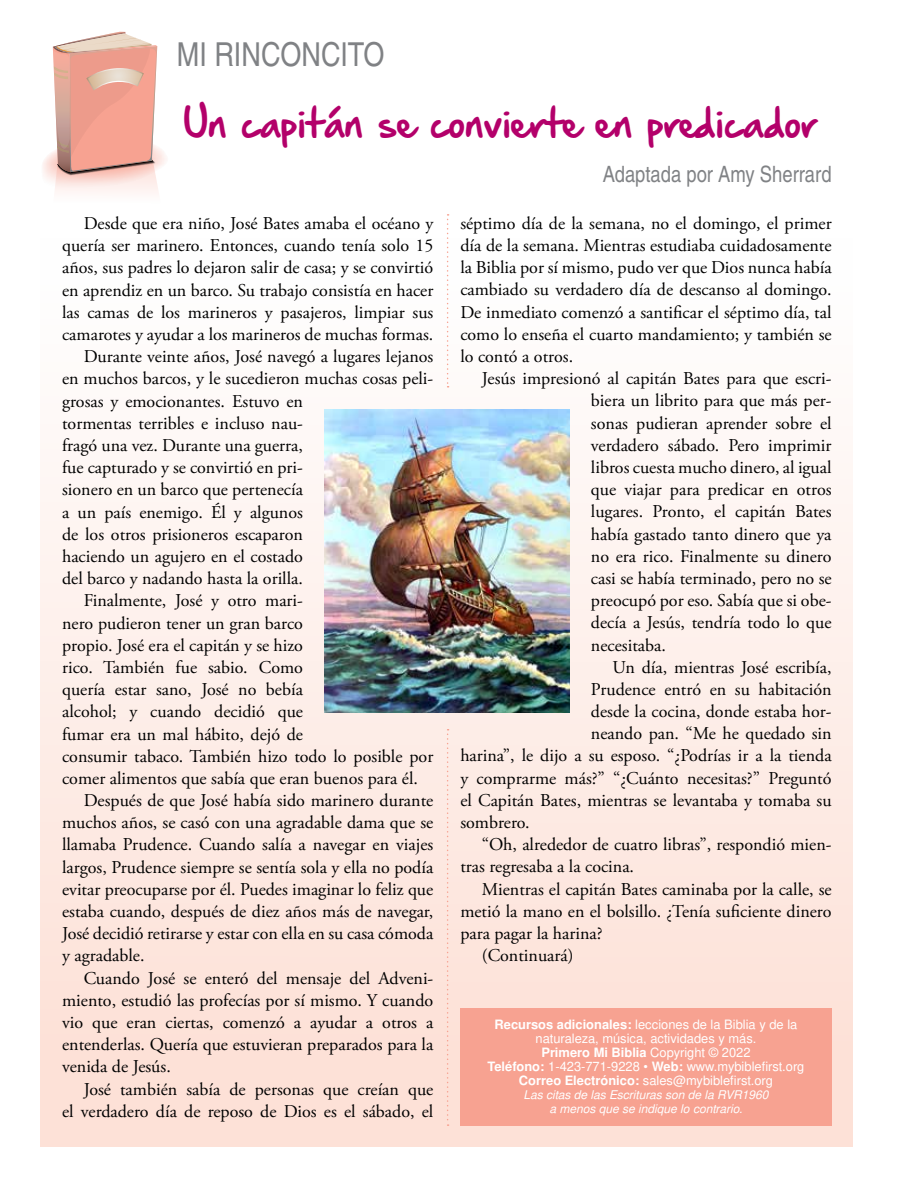
<style>
.page{position:relative;width:918px;height:1188px;background:#fff}
.page>*{position:absolute;margin:0;border:0;box-sizing:border-box;transform-origin:0 0}
.t1{font:49.5px "Hand Of Sean Pro";color:#b3006a}
.t2{font:33px "Nimbus Sans Narrow";color:#808285}
.t3{font:22.5px "Nimbus Sans Narrow";color:#808285}
.t4{font:18px/22.2px "Adobe Garamond Pro";color:#000;text-align:justify}
.t5{font:12.9px/14px "Nimbus Sans";color:#fff;text-align:center}
.t6{font:italic 12px/14px "Nimbus Sans";color:#fff;text-align:center}
.s1{font-weight:700}
</style>
<div class="page">
<div style="left:40px;top:238px;width:813px;height:910px;background:linear-gradient(to bottom,#feffff,#fdded3)"></div>
<div style="left:460px;top:1009px;width:372px;height:117px;background:#f7a291"></div>
<svg style="left:43px;top:32px;width:123px;height:161px"></svg>
<svg style="left:447px;top:729px;width:2px;height:397px"></svg>
<svg style="left:447px;top:214px;width:2px;height:174px"></svg>
<img style="left:325px;top:409px;width:244px;height:304px">
<h2 class="t2" style="left:177px;top:31px;width:209px">MI RINCONCITO</h2>
<h1 class="t1" style="left:184px;top:90px;width:635px">Un capitán se convierte en predicador</h1>
<p class="t4" style="left:84px;top:213px;width:351px">Desde que era niño, José Bates amaba el océano y</p>
<p class="t4" style="left:62px;top:235px;width:373px">quería ser marinero. Entonces, cuando tenía solo 15</p>
<p class="t4" style="left:62px;top:257px;width:373px">años, sus padres lo dejaron salir de casa; y se convirtió</p>
<p class="t4" style="left:62px;top:279px;width:373px">en aprendiz en un barco. Su trabajo consistía en hacer</p>
<p class="t4" style="left:62px;top:302px;width:373px">las camas de los marineros y pasajeros, limpiar sus</p>
<p class="t4" style="left:62px;top:324px;width:373px">camarotes y ayudar a los marineros de muchas formas.</p>
<p class="t4" style="left:84px;top:346px;width:351px">Durante veinte años, José navegó a lugares lejanos</p>
<p class="t4" style="left:62px;top:368px;width:373px">en muchos barcos, y le sucedieron muchas cosas peli-</p>
<p class="t4" style="left:62px;top:390px;width:242px">grosas y emocionantes. Estuvo en</p>
<p class="t4" style="left:62px;top:413px;width:242px">tormentas terribles e incluso nau-</p>
<p class="t4" style="left:62px;top:435px;width:242px">fragó una vez. Durante una guerra,</p>
<p class="t4" style="left:62px;top:457px;width:242px">fue capturado y se convirtió en pri-</p>
<p class="t4" style="left:62px;top:479px;width:242px">sionero en un barco que pertenecía</p>
<p class="t4" style="left:62px;top:501px;width:242px">a un país enemigo. Él y algunos</p>
<p class="t4" style="left:62px;top:524px;width:242px">de los otros prisioneros escaparon</p>
<p class="t4" style="left:62px;top:546px;width:242px">haciendo un agujero en el costado</p>
<p class="t4" style="left:62px;top:568px;width:242px">del barco y nadando hasta la orilla.</p>
<p class="t4" style="left:84px;top:590px;width:221px">Finalmente, José y otro mari-</p>
<p class="t4" style="left:62px;top:612px;width:242px">nero pudieron tener un gran barco</p>
<p class="t4" style="left:62px;top:635px;width:242px">propio. José era el capitán y se hizo</p>
<p class="t4" style="left:62px;top:657px;width:242px">rico. También fue sabio. Como</p>
<p class="t4" style="left:62px;top:679px;width:242px">quería estar sano, José no bebía</p>
<p class="t4" style="left:62px;top:701px;width:242px">alcohol; y cuando decidió que</p>
<p class="t4" style="left:62px;top:723px;width:242px">fumar era un mal hábito, dejó de</p>
<p class="t4" style="left:62px;top:746px;width:373px">consumir tabaco. También hizo todo lo posible por</p>
<p class="t4" style="left:62px;top:768px;width:357px">comer alimentos que sabía que eran buenos para él.</p>
<p class="t4" style="left:84px;top:790px;width:351px">Después de que José había sido marinero durante</p>
<p class="t4" style="left:62px;top:812px;width:373px">muchos años, se casó con una agradable dama que se</p>
<p class="t4" style="left:62px;top:834px;width:373px">llamaba Prudence. Cuando salía a navegar en viajes</p>
<p class="t4" style="left:62px;top:857px;width:373px">largos, Prudence siempre se sentía sola y ella no podía</p>
<p class="t4" style="left:62px;top:879px;width:373px">evitar preocuparse por él. Puedes imaginar lo feliz que</p>
<p class="t4" style="left:62px;top:901px;width:373px">estaba cuando, después de diez años más de navegar,</p>
<p class="t4" style="left:62px;top:923px;width:373px">José decidió retirarse y estar con ella en su casa cómoda</p>
<p class="t4" style="left:62px;top:945px;width:84px">y agradable.</p>
<p class="t4" style="left:84px;top:967px;width:351px">Cuando José se enteró del mensaje del Adveni-</p>
<p class="t4" style="left:62px;top:990px;width:373px">miento, estudió las profecías por sí mismo. Y cuando</p>
<p class="t4" style="left:62px;top:1012px;width:373px">vio que eran ciertas, comenzó a ayudar a otros a</p>
<p class="t4" style="left:62px;top:1034px;width:373px">entenderlas. Quería que estuvieran preparados para la</p>
<p class="t4" style="left:62px;top:1056px;width:110px">venida de Jesús.</p>
<p class="t4" style="left:84px;top:1078px;width:351px">José también sabía de personas que creían que</p>
<p class="t4" style="left:62px;top:1101px;width:373px">el verdadero día de reposo de Dios es el sábado, el</p>
<p class="t3" style="left:603px;top:158px;width:230px">Adaptada por Amy Sherrard</p>
<p class="t4" style="left:460px;top:213px;width:373px">séptimo día de la semana, no el domingo, el primer día de la semana. Mientras estudiaba cuidadosamente la Biblia por sí mismo, pudo ver que Dios nunca había cambiado su verdadero día de descanso al domingo.<br>De inmediato comenzó a santificar el séptimo día, tal como lo enseña el cuarto mandamiento; y también se lo contó a otros.</p>
<p class="t4" style="left:591px;top:368px;width:242px;text-indent:-109px">Jesús impresionó al capitán Bates para que escri&shy;biera un librito para que más per&shy;sonas pudieran aprender sobre el verdadero sábado. Pero imprimir libros cuesta mucho dinero, al igual que viajar para predicar en otros lugares. Pronto, el capitán Bates había gastado tanto dinero que ya no era rico. Finalmente su dinero casi se había terminado, pero no se preocupó por eso. Sabía que si obe&shy;decía a Jesús, tendría todo lo que necesitaba.</p>
<p class="t4" style="left:613px;top:657px;width:220px">Un día, mientras José escribía,</p>
<p class="t4" style="left:591px;top:679px;width:242px">Prudence entró en su habitación</p>
<p class="t4" style="left:591px;top:701px;width:242px">desde la cocina, donde estaba hor-</p>
<p class="t4" style="left:591px;top:723px;width:242px">neando pan. “Me he quedado sin</p>
<p class="t4" style="left:460px;top:745px;width:373px">harina”, le dijo a su esposo. “¿Podrías ir a la tienda</p>
<p class="t4" style="left:460px;top:767px;width:373px">y comprarme más?” “¿Cuánto necesitas?” Preguntó</p>
<p class="t4" style="left:460px;top:790px;width:373px">el Capitán Bates, mientras se levantaba y tomaba su</p>
<p class="t4" style="left:460px;top:812px;width:71px">sombrero.</p>
<p class="t4" style="left:482px;top:834px;width:351px">“Oh, alrededor de cuatro libras”, respondió mien-</p>
<p class="t4" style="left:460px;top:856px;width:175px">tras regresaba a la cocina.</p>
<p class="t4" style="left:482px;top:878px;width:351px">Mientras el capitán Bates caminaba por la calle, se</p>
<p class="t4" style="left:460px;top:901px;width:373px">metió la mano en el bolsillo. ¿Tenía suficiente dinero</p>
<p class="t4" style="left:460px;top:923px;width:144px">para pagar la harina?</p>
<p class="t4" style="left:482px;top:945px;width:93px">(Continuará)</p>
<p class="t5" style="left:487px;top:1017px;width:319px"><span class="s1">Recursos adicionales:</span> lecciones de la Biblia y de la naturaleza, música, actividades y más.<br><span class="s1">Primero Mi Biblia</span> Copyright © 2022<br><span class="s1">Teléfono:</span> 1-423-771-9228 • <span class="s1">Web:</span> www.mybiblefirst.org <span class="s1">Correo Electrónico:</span> sales@mybiblefirst.org</p>
<p class="t6" style="left:524px;top:1088px;width:246px">Las citas de las Escrituras son de la RVR1960 a menos que se indique lo contrario.</p>
</div>
